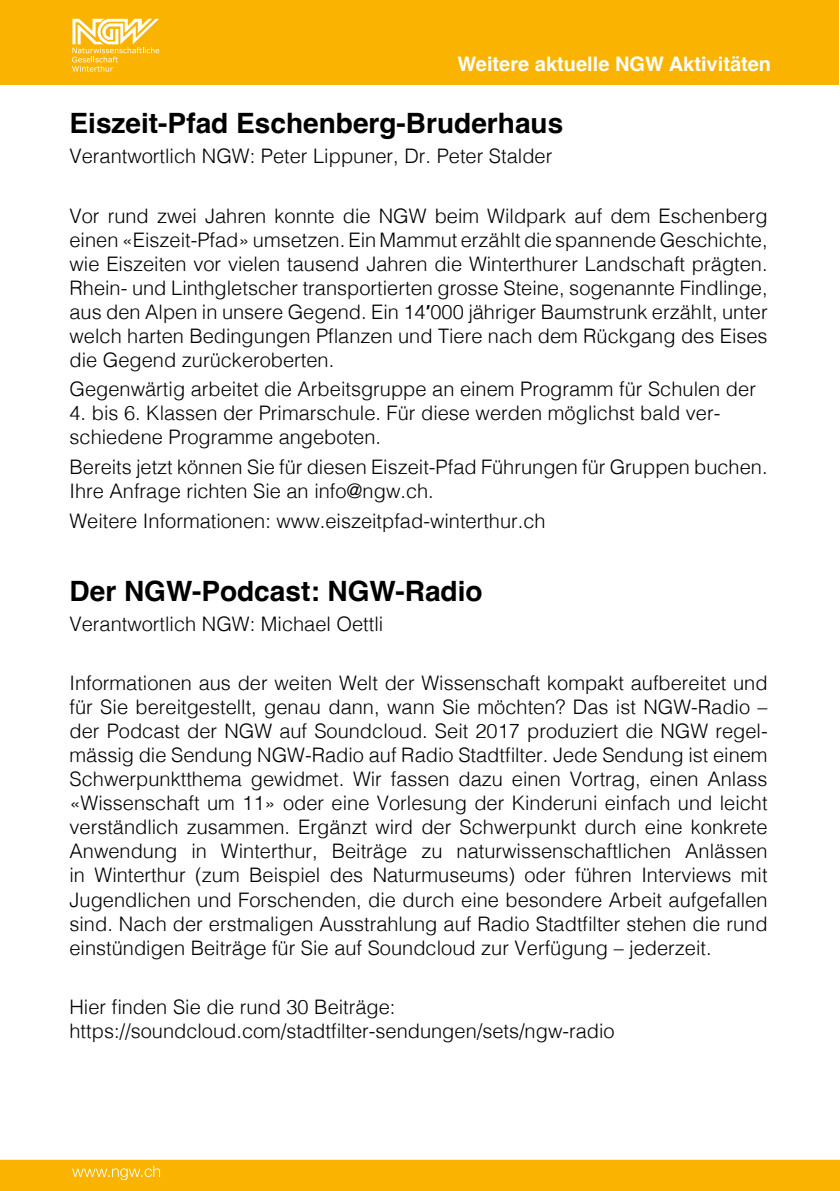
<style>
.page{position:relative;width:840px;height:1191px;background:#fff}
.page>*{position:absolute;margin:0;border:0;box-sizing:border-box;transform-origin:0 0}
.t1{font:700 28px "Helvetica";color:#000}
.t2{font:300 20px/24px "Helvetica";color:#000}
.t3{font:700 20px "Helvetica";color:#fff}
.s1{font-family:"Chakra Petch";font-weight:600}
</style>
<div class="page">
<div style="left:0;top:0;width:838px;height:84px;background:#fab400"></div>
<svg style="left:72px;top:19px;width:87px;height:53px"></svg>
<div style="left:0;top:1159px;width:839px;height:32px;background:#fab400"></div>
<p class="t3" style="left:457px;top:52px;width:315px">Weitere aktuelle NGW Aktivitäten</p>
<h1 class="t1" style="left:69px;top:107px;width:495px">Eiszeit-Pfad Eschenberg-Bruderhaus</h1>
<p class="t2" style="left:69px;top:143px;width:484px">Verantwortlich NGW: Peter Lippuner, Dr. Peter Stalder</p>
<p class="t2" style="left:69px;top:202px;width:699px;text-align:justify">Vor rund zwei Jahren konnte die NGW beim Wildpark auf dem Eschenberg einen «Eiszeit-Pfad» umsetzen. Ein Mammut erzählt die spannende Geschichte, wie Eiszeiten vor vielen tausend Jahren die Winterthurer Landschaft prägten.<br>Rhein- und Linthgletscher transportierten grosse Steine, sogenannte Findlinge, aus den Alpen in unsere Gegend. Ein 14<span class="s1">′</span>000 jähriger Baumstrunk erzählt, unter welch harten Bedingungen Pflanzen und Tiere nach dem Rückgang des Eises die Gegend zurückeroberten.</p>
<p class="t2" style="left:69px;top:376px;width:687px">Gegenwärtig arbeitet die Arbeitsgruppe an einem Programm für Schulen der</p>
<p class="t2" style="left:69px;top:400px;width:652px">4. bis 6. Klassen der Primarschule. Für diese werden möglichst bald ver&shy;schiedene Programme angeboten.</p>
<p class="t2" style="left:69px;top:453px;width:699px">Bereits jetzt können Sie für diesen Eiszeit-Pfad Führungen für Gruppen buchen.<br>Ihre Anfrage richten Sie an info@ngw.ch.</p>
<p class="t2" style="left:69px;top:507px;width:477px">Weitere Informationen: www.eiszeitpfad-winterthur.ch</p>
<h1 class="t1" style="left:69px;top:574px;width:414px">Der NGW-Podcast: NGW-Radio</h1>
<p class="t2" style="left:69px;top:610px;width:315px">Verantwortlich NGW: Michael Oettli</p>
<p class="t2" style="left:69px;top:670px;width:699px;text-align:justify">Informationen aus der weiten Welt der Wissenschaft kompakt aufbereitet und für Sie bereitgestellt, genau dann, wann Sie möchten? Das ist NGW-Radio – der Podcast der NGW auf Soundcloud. Seit 2017 produziert die NGW regel&shy;mässig die Sendung NGW-Radio auf Radio Stadtfilter. Jede Sendung ist einem Schwerpunktthema gewidmet. Wir fassen dazu einen Vortrag, einen Anlass «Wissenschaft um 11» oder eine Vorlesung der Kinderuni einfach und leicht verständlich zusammen. Ergänzt wird der Schwerpunkt durch eine konkrete Anwendung in Winterthur, Beiträge zu naturwissenschaftlichen Anlässen in Winterthur (zum Beispiel des Naturmuseums) oder führen Interviews mit Jugendlichen und Forschenden, die durch eine besondere Arbeit aufgefallen sind. Nach der erstmaligen Ausstrahlung auf Radio Stadtfilter stehen die rund einstündigen Beiträge für Sie auf Soundcloud zur Verfügung – jederzeit.</p>
<p class="t2" style="left:69px;top:993px;width:546px">Hier finden Sie die rund 30 Beiträge: https://soundcloud.com/stadtfilter-sendungen/sets/ngw-radio</p>
</div>
